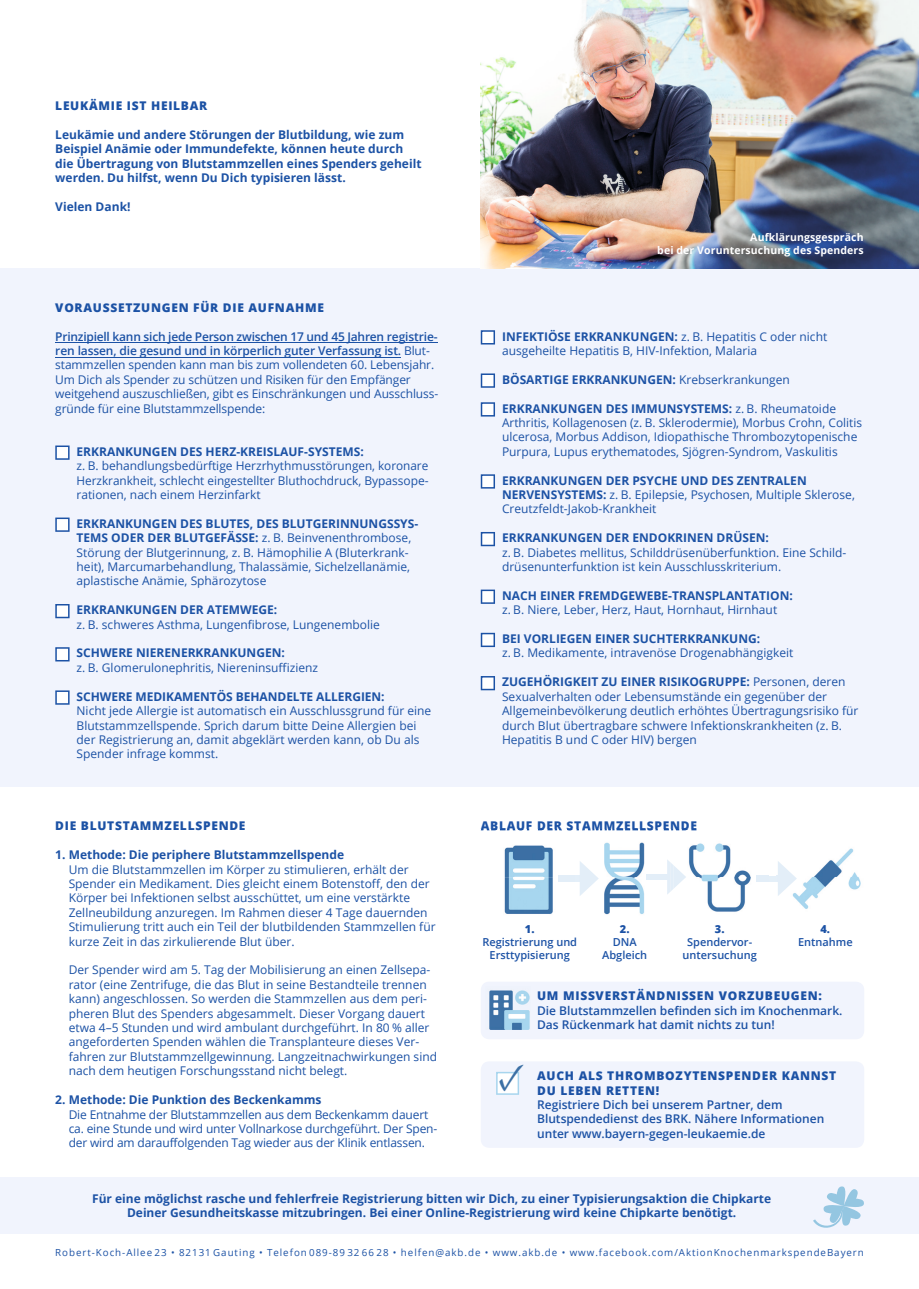
<style>
.page{position:relative;width:919px;height:1289px;background:#fff}
.page>*{position:absolute;margin:0;border:0;box-sizing:border-box;transform-origin:0 0}
.t1{font:39.3px "Minion Pro";color:#3c70a5}
.t2{font:12px/14.4px "Open Sans";color:#1c52a5}
.t3{font:700 12px/14.4px "Open Sans";color:#1c52a5}
.t4{font:600 12px/14.4px "Open Sans";color:#1c52a5}
.t5{font:800 12px/14.4px "Open Sans";letter-spacing:.06em;color:#1c52a5}
.t6{font:600 10.95px/13.2px "Open Sans";color:#1c52a5;text-align:center}
.t7{font:800 10.95px "Open Sans";color:#1c52a5}
.t8{font:700 10.5px/12.6px "Open Sans";letter-spacing:.01em;color:#fff;text-align:right}
.t9{font:9.75px "Open Sans";letter-spacing:.1em;color:#1c52a5}
.s1{font-weight:600}
.s2{font-weight:700}
.s3{font-weight:400}
</style>
<div class="page">
<div style="left:0;top:268px;width:918px;height:519px;background:#f1f4fd"></div>
<div style="left:0;top:1176px;width:918px;height:57px;background:#f1f4fd"></div>
<hr style="left:55px;top:342px;width:382px;height:1px;background:#1c52a5">
<hr style="left:55px;top:357px;width:346px;height:1px;background:#1c52a5">
<svg style="left:55px;top:445px;width:15px;height:15px"></svg>
<svg style="left:55px;top:517px;width:15px;height:15px"></svg>
<svg style="left:55px;top:604px;width:15px;height:14px"></svg>
<svg style="left:55px;top:647px;width:15px;height:14px"></svg>
<svg style="left:55px;top:690px;width:15px;height:14px"></svg>
<svg style="left:480px;top:330px;width:15px;height:14px"></svg>
<svg style="left:480px;top:373px;width:15px;height:15px"></svg>
<svg style="left:480px;top:402px;width:15px;height:14px"></svg>
<svg style="left:480px;top:474px;width:15px;height:14px"></svg>
<svg style="left:480px;top:532px;width:15px;height:14px"></svg>
<svg style="left:480px;top:589px;width:15px;height:15px"></svg>
<svg style="left:480px;top:632px;width:15px;height:15px"></svg>
<svg style="left:480px;top:676px;width:15px;height:14px"></svg>
<img style="left:480px;top:0;width:438px;height:268px">
<div style="left:481px;top:982px;width:383px;height:57px;background:#f1f4fd"></div>
<img style="left:485px;top:986px;width:45px;height:43px">
<svg style="left:813px;top:1186px;width:51px;height:42px"></svg>
<img style="left:480px;top:829px;width:95px;height:48px">
<img style="left:504px;top:877px;width:71px;height:37px">
<img style="left:673px;top:829px;width:95px;height:48px">
<img style="left:673px;top:877px;width:95px;height:35px">
<img style="left:575px;top:829px;width:98px;height:86px">
<svg style="left:670px;top:829px;width:26px;height:1px"></svg>
<img style="left:776px;top:848px;width:85px;height:61px">
<div style="left:768px;top:876px;width:8px;height:5px;background:#e4eff8"></div>
<svg style="left:756px;top:876px;width:12px;height:5px"></svg>
<img style="left:777px;top:860px;width:19px;height:36px">
<img style="left:646px;top:874px;width:21px;height:5px">
<img style="left:673px;top:865px;width:13px;height:23px">
<img style="left:667px;top:859px;width:3px;height:35px">
<img style="left:670px;top:862px;width:3px;height:29px">
<img style="left:558px;top:876px;width:17px;height:5px">
<svg style="left:575px;top:876px;width:4px;height:5px"></svg>
<img style="left:579px;top:860px;width:19px;height:36px">
<div style="left:480px;top:1061px;width:384px;height:86px;background:#f1f4fd;border-radius:9px"></div>
<svg style="left:496px;top:1071px;width:23px;height:23px"></svg>
<p class="t5" style="left:55px;top:98px;width:153px">LEUKÄMIE IST HEILBAR</p>
<p class="t3" style="left:55px;top:127px;width:368px">Leukämie und andere Störungen der Blutbildung, wie zum Beispiel Anämie oder Immundefekte, können heute durch die Übertragung von Blutstammzellen eines Spenders geheilt werden. Du hilfst, wenn Du Dich typisieren lässt.</p>
<p class="t3" style="left:55px;top:199px;width:77px">Vielen Dank!</p>
<p class="t5" style="left:55px;top:299px;width:270px">VORAUSSETZUNGEN FÜR DIE AUFNAHME</p>
<p class="t2" style="left:55px;top:328px;width:384px"><span class="s1">Prinzipiell kann sich jede Person zwischen 17 und 45 Jahren registrie&shy;ren lassen, die gesund und in körperlich guter Verfassung ist.</span> Blut&shy;stammzellen spenden kann man bis zum vollendeten 60. Lebensjahr.<br>Um Dich als Spender zu schützen und Risiken für den Empfänger weitgehend auszuschließen, gibt es Einschränkungen und Ausschluss&shy;gründe für eine Blutstammzellspende:</p>
<p class="t3" style="left:77px;top:444px;width:289px">ERKRANKUNGEN DES HERZ-KREISLAUF-SYSTEMS:</p>
<p class="t2" style="left:77px;top:458px;width:353px;text-align:justify">z. B. behandlungsbedürftige Herzrhythmusstörungen, koronare Herzkrankheit, schlecht eingestellter Bluthochdruck, Bypassope&shy;rationen, nach einem Herzinfarkt</p>
<p class="t2" style="left:77px;top:516px;width:343px"><span class="s2">ERKRANKUNGEN DES BLUTES, DES BLUTGERINNUNGSSYS-TEMS ODER DER BLUTGEFÄSSE:</span> z. B. Beinvenenthrombose, Störung der Blutgerinnung, z. B. Hämophilie A (Bluterkrank&shy;heit), Marcumarbehandlung, Thalassämie, Sichelzellanämie, aplastische Anämie, Sphärozytose</p>
<p class="t3" style="left:77px;top:602px;width:202px">ERKRANKUNGEN DER ATEMWEGE:</p>
<p class="t2" style="left:77px;top:616px;width:305px">z. B. schweres Asthma, Lungenfibrose, Lungenembolie</p>
<p class="t3" style="left:77px;top:645px;width:210px">SCHWERE NIERENERKRANKUNGEN:</p>
<p class="t2" style="left:77px;top:660px;width:243px">z. B. Glomerulone phritis, Niereninsuffizienz</p>
<p class="t3" style="left:77px;top:689px;width:309px">SCHWERE MEDIKAMENTÖS BEHANDELTE ALLERGIEN:</p>
<p class="t2" style="left:77px;top:703px;width:356px">Nicht jede Allergie ist automatisch ein Ausschlussgrund für eine Blutstammzellspende. Sprich darum bitte Deine Allergien bei der Registrierung an, damit abgeklärt werden kann, ob Du als Spender infrage kommst.</p>
<p class="t5" style="left:55px;top:818px;width:192px">DIE BLUTSTAMMZELLSPENDE</p>
<p class="t3" style="left:55px;top:847px;width:290px">1. Methode: Die periphere Blutstammzellspende</p>
<p class="t2" style="left:69px;top:861px;width:368px">Um die Blutstammzellen im Körper zu stimulieren, erhält der Spender ein Medikament. Dies gleicht einem Botenstoff, den der Körper bei Infektionen selbst ausschüttet, um eine verstärkte Zellneubildung anzuregen. Im Rahmen dieser 4 Tage dauernden Stimulierung tritt auch ein Teil der blutbildenden Stammzellen für kurze Zeit in das zirkulierende Blut über.</p>
<p class="t2" style="left:69px;top:962px;width:370px">Der Spender wird am 5. Tag der Mobilisierung an einen Zellsepa&shy;rator (eine Zentrifuge, die das Blut in seine Bestandteile trennen kann) angeschlossen. So werden die Stammzellen aus dem peri&shy;pheren Blut des Spenders abgesammelt. Dieser Vorgang dauert etwa 4–5 Stunden und wird ambulant durchgeführt. In 80 % aller angeforderten Spenden wählen die Transplanteure dieses Ver&shy;fahren zur Blutstammzellgewinnung. Langzeitnachwirkungen sind nach dem heutigen Forschungsstand nicht belegt.</p>
<p class="t3" style="left:55px;top:1092px;width:268px">2. Methode: Die Punktion des Beckenkamms</p>
<p class="t2" style="left:69px;top:1106px;width:370px">Die Entnahme der Blutstammzellen aus dem Beckenkamm dauert ca. eine Stunde und wird unter Vollnarkose durchgeführt. Der Spen&shy;der wird am darauffolgenden Tag wieder aus der Klinik entlassen.</p>
<p class="t8" style="left:657px;top:231px;width:208px">Aufklärungsgespräch<br>bei der Voruntersuchung des Spenders</p>
<p class="t2" style="left:502px;top:328px;width:327px"><span class="s2">INFEKTIÖSE ERKRANKUNGEN:</span> z. B. Hepatitis C oder nicht ausgeheilte Hepatitis B, HIV-Infektion, Malaria</p>
<p class="t3" style="left:502px;top:372px;width:289px">BÖSARTIGE ERKRANKUNGEN: <span class="s3">Krebserkrankungen</span></p>
<p class="t2" style="left:502px;top:400px;width:361px"><span class="s2">ERKRANKUNGEN DES IMMUNSYSTEMS:</span> z. B. Rheumatoide Arthritis, Kollagenosen (z. B. Sklerodermie), Morbus Crohn, Colitis ulcerosa, Morbus Addison, Idiopathische Thrombozytopenische Purpura, Lupus erythematodes, Sjögren-Syndrom, Vaskulitis</p>
<p class="t2" style="left:502px;top:472px;width:354px"><span class="s2">ERKRANKUNGEN DER PSYCHE UND DES ZENTRALEN<br>NERVENSYSTEMS:</span> z. B. Epilepsie, Psychosen, Multiple Sklerose,<br>Creutz feldt-Jakob-Krankheit</p>
<p class="t3" style="left:502px;top:530px;width:268px">ERKRANKUNGEN DER ENDOKRINEN DRÜSEN:</p>
<p class="t2" style="left:502px;top:544px;width:346px">z. B. Diabetes mellitus, Schilddrüsenüberfunktion. Eine Schild&shy;drüsenunterfunktion ist kein Ausschlusskriterium.</p>
<p class="t3" style="left:502px;top:588px;width:292px">NACH EINER FREMDGEWEBE-TRANSPLANTATION:</p>
<p class="t2" style="left:502px;top:602px;width:277px">z. B. Niere, Leber, Herz, Haut, Hornhaut, Hirnhaut</p>
<p class="t3" style="left:502px;top:631px;width:260px">BEI VORLIEGEN EINER SUCHTERKRANKUNG:</p>
<p class="t2" style="left:502px;top:645px;width:293px">z. B. Medikamente, intravenöse Drogenabhängigkeit</p>
<p class="t2" style="left:502px;top:674px;width:358px"><span class="s2">ZUGEHÖRIGKEIT ZU EINER RISIKOGRUPPE:</span> Personen, deren Sexualverhalten oder Lebensumstände ein gegenüber der Allgemeinbevölkerung deutlich erhöhtes Übertragungsrisiko für durch Blut übertragbare schwere Infektionskrankheiten (z. B.<br>Hepatitis B und C oder HIV) bergen</p>
<p class="t5" style="left:480px;top:818px;width:218px">ABLAUF DER STAMMZELLSPENDE</p>
<p class="t7" style="left:525px;top:920px;width:11px">1.</p>
<p class="t6" style="left:482px;top:934px;width:96px">Registrierung und<br>Ersttypisierung</p>
<p class="t7" style="left:620px;top:920px;width:11px">2.</p>
<p class="t6" style="left:602px;top:934px;width:47px">DNA<br>Abgleich</p>
<p class="t7" style="left:714px;top:920px;width:11px">3.</p>
<p class="t6" style="left:682px;top:934px;width:76px">Spendervor&shy;untersuchung</p>
<p class="t7" style="left:820px;top:920px;width:11px">4.</p>
<p class="t6" style="left:798px;top:934px;width:56px">Entnahme</p>
<p class="t5" style="left:537px;top:988px;width:286px">UM MISSVERSTÄNDNISSEN VORZUBEUGEN:</p>
<p class="t4" style="left:537px;top:1002px;width:307px">Die Blutstammzellen befinden sich im Knochenmark.<br>Das Rückenmark hat damit nichts zu tun!</p>
<h1 class="t1" style="left:498px;top:1050px;width:28px">✓</h1>
<p class="t5" style="left:537px;top:1067px;width:301px">AUCH ALS THROMBOZYTENSPENDER KANNST<br>DU LEBEN RETTEN!</p>
<p class="t4" style="left:537px;top:1097px;width:289px">Registriere Dich bei unserem Partner, dem<br>Blutspendedienst des BRK. Nähere Informationen unter www.bayern-gegen-leukaemie.de</p>
<p class="t3" style="left:92px;top:1190px;width:680px;text-align:center">Für eine möglichst rasche und fehlerfreie Registrierung bitten wir Dich, zu einer Typisierungsaktion die Chipkarte<br>Deiner Gesundheitskasse mitzubringen. Bei einer Online-Registrierung wird keine Chipkarte benötigt.</p>
<p class="t9" style="left:55px;top:1245px;width:810px">Robert-Koch-Allee 23 • 82131 Gauting • Telefon 089-89 32 66 28 • helfen@akb.de • www.akb.de • www.facebook.com/AktionKnochenmarkspendeBayern</p>
</div>
